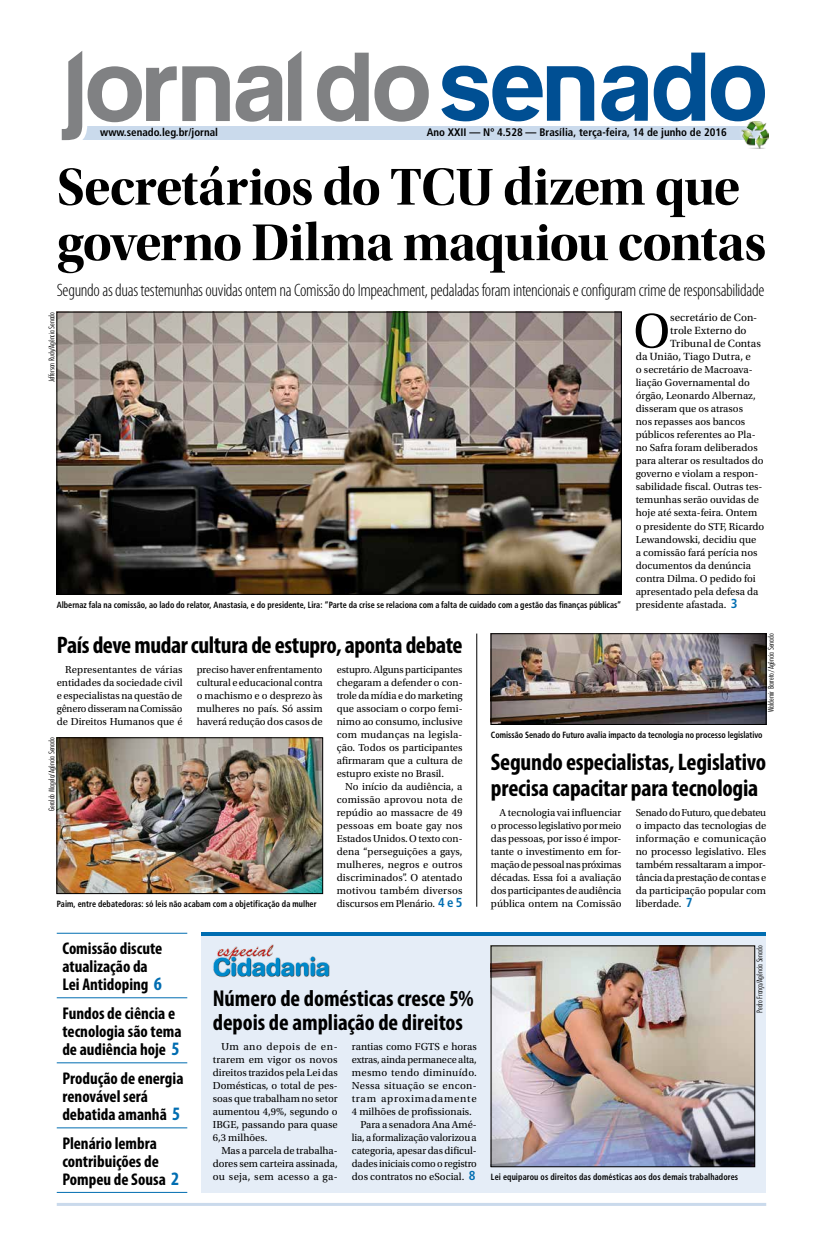
<style>
.page{position:relative;width:823px;height:1248px;background:#fff}
.page>*{position:absolute;margin:0;border:0;box-sizing:border-box;transform-origin:0 0}
.t1{font:54px/55.5px "Utopia Std Bold Disp";letter-spacing:-.015em;color:#000}
.t2{font:50.8px "Utopia Std";color:#000}
.t3{font:700 condensed 24px/26px "Myriad Pro";letter-spacing:-.01em;color:#000}
.t4{font:700 condensed 23px/24px "Myriad Pro";letter-spacing:-.005em;color:#000}
.t5{font:300 condensed 18px "Myriad Pro";letter-spacing:-.02em;color:#000}
.t6{font:700 condensed 17px/18px "Myriad Pro";color:#000}
.t7{font:11px "Utopia Std";letter-spacing:.005em;color:#000}
.t8{font:700 condensed 10.9px "Frutiger";color:#000}
.t9{font:10.6px/13px "Utopia Std";color:#000;text-align:justify}
.t10{font:10.6px "Utopia Std";letter-spacing:.025em;color:#000}
.t11{font:10.6px "Utopia Std";letter-spacing:.06em;color:#000}
.t12{font:700 condensed 9px "Frutiger";letter-spacing:.005em;color:#000;scale:.9 1}
.t13{font:300 condensed 8px "Futura BT";color:#000}
.s1{font-size:11px}
.s2{font-family:"Frutiger";font-weight:700;font-stretch:condensed;font-size:13px;color:#006db1}
.s3{font-size:19px;color:#006db1}
</style>
<div class="page">
<hr style="left:57px;top:1202px;width:708px;height:3px;background:#cadaec">
<div style="left:76px;top:126px;width:685px;height:13px;background:#cadaec"></div>
<div style="left:737px;top:118px;width:32px;height:33px;background:#fff;opacity:.75"></div>
<img style="left:741px;top:121px;width:27px;height:27px">
<svg style="left:317px;top:53px;width:51px;height:69px"></svg>
<svg style="left:374px;top:66px;width:54px;height:56px"></svg>
<svg style="left:288px;top:51px;width:13px;height:70px"></svg>
<svg style="left:653px;top:53px;width:51px;height:68px"></svg>
<svg style="left:710px;top:66px;width:54px;height:55px"></svg>
<svg style="left:441px;top:66px;width:153px;height:55px"></svg>
<svg style="left:601px;top:66px;width:46px;height:55px"></svg>
<svg style="left:61px;top:51px;width:221px;height:90px"></svg>
<img style="left:59px;top:314px;width:560px;height:278px">
<div style="left:57px;top:312px;width:564px;height:282px;border:1px solid #000"></div>
<img style="left:59px;top:739px;width:261px;height:152px">
<div style="left:57px;top:737px;width:265px;height:156px;border:1px solid #000"></div>
<img style="left:492px;top:635px;width:271px;height:87px">
<div style="left:490px;top:633px;width:275px;height:91px;border:1px solid #000"></div>
<div style="left:201px;top:932px;width:564px;height:260px;background:#e5edf7"></div>
<img style="left:213px;top:944px;width:117px;height:34px">
<hr style="left:201px;top:932px;width:564px;height:3px;background:#006db1">
<hr style="left:57px;top:932px;width:130px;height:1px;background:#006db1">
<hr style="left:57px;top:997px;width:130px;height:1px;background:#006db1">
<hr style="left:57px;top:1062px;width:130px;height:1px;background:#006db1">
<hr style="left:57px;top:1127px;width:130px;height:1px;background:#006db1">
<hr style="left:57px;top:1191px;width:130px;height:1px;background:#006db1">
<img style="left:492px;top:947px;width:260px;height:217px">
<hr style="left:476px;top:633px;width:1px;height:273px;background:#000">
<p class="t8" style="left:100px;top:126px;width:119px">www.senado.leg.br/jornal</p>
<p class="t8" style="left:426px;top:126px;width:301px">Ano XXII — Nº 4.528 — Brasília, terça-feira, 14 de junho de 2016</p>
<h1 class="t1" style="left:57px;top:160px;width:710px">Secretários do TCU dizem que governo Dilma maquiou contas</h1>
<h3 class="t5" style="left:57px;top:279px;width:708px">Segundo as duas testemunhas ouvidas ontem na Comissão do Impeachment, pedaladas foram intencionais e configuram crime de responsabilidade</h3>
<p class="t13" style="left:47px;top:382px;width:72px;rotate:-90deg">Jefferson Rudy/Agência Senado</p>
<p class="t12" style="left:57px;top:599px;width:628px">Albernaz fala na comissão, ao lado do relator, Anastasia, e do presidente, Lira: “Parte da crise se relaciona com a falta de cuidado com a gestão das finanças públicas”</p>
<h2 class="t2" style="left:633px;top:303px;width:38px">O</h2>
<p class="t7" style="left:669px;top:312px;width:89px">secretário de Con-</p>
<p class="t7" style="left:669px;top:325px;width:78px">trole Externo do</p>
<p class="t7" style="left:669px;top:338px;width:92px">Tribunal de Contas</p>
<p class="t7" style="left:635px;top:351px;width:117px">da União, Tiago Dutra, e</p>
<p class="t9" style="left:635px;top:363px;width:130px;text-align:left"><span class="s1">o</span> secretário de Macroava&shy;liação Governamental do órgão, Leonardo Albernaz, disseram que os atrasos<br>nos repasses aos bancos públicos referentes ao Pla&shy;no Safra foram deliberados para alterar os resultados do governo e violam a respon&shy;sabilidade fiscal. Outras tes&shy;temunhas serão ouvidas de hoje até sexta-feira. Ontem o presidente do STF, Ricardo<br>Lewandowski, decidiu que a comissão fará perícia nos documentos da denúncia contra Dilma. O pedido foi apresentado pela defesa da presidente afastada. <span class="s2">3</span></p>
<h3 class="t3" style="left:57px;top:631px;width:407px">País deve mudar cultura de estupro, aponta debate</h3>
<p class="t9" style="left:57px;top:662px;width:127px;text-indent:9px">Representantes de várias entidades da sociedade civil e especialistas na questão de gênero disseram na Comissão de Direitos Humanos que é</p>
<p class="t9" style="left:197px;top:662px;width:127px">preciso haver enfrentamento cultural e educacional contra o machismo e o desprezo às mulheres no país. Só assim haverá redução dos casos de</p>
<p class="t9" style="left:336px;top:662px;width:127px">estupro. Alguns participantes chegaram a defender o con&shy;trole da mídia e do marketing que associam o corpo femi&shy;nimo ao consumo, inclusive com mudanças na legisla&shy;ção. Todos os participantes afirmaram que a cultura de estupro existe no Brasil.</p>
<p class="t9" style="left:336px;top:779px;width:127px;text-indent:9px">No início da audiência, a comissão aprovou nota de repúdio ao massacre de 49 pessoas em boate gay nos Estados Unidos. O texto con&shy;dena “perseguições a gays, mulheres, negros e outros discriminados”. O atentado motivou também diversos discursos em Plenário. <span class="s2">4 e 5</span></p>
<p class="t13" style="left:47px;top:810px;width:75px;rotate:-90deg">Geraldo Magela/Agência Senado</p>
<p class="t12" style="left:57px;top:898px;width:290px">Paim, entre debatedoras: só leis não acabam com a objetificação da mulher</p>
<h3 class="t6" style="left:62px;top:938px;width:101px">Comissão discute atualização da<br>Lei Antidoping <span class="s3">6</span></h3>
<h3 class="t6" style="left:62px;top:1003px;width:121px">Fundos de ciência e tecnologia são tema de audiência hoje <span class="s3">5</span></h3>
<h3 class="t6" style="left:62px;top:1068px;width:122px">Produção de energia renovável será debatida amanhã <span class="s3">5</span></h3>
<h3 class="t6" style="left:62px;top:1133px;width:118px">Plenário lembra contribuições de<br>Pompeu de Sousa <span class="s3">2</span></h3>
<h3 class="t4" style="left:213px;top:986px;width:262px">Número de domésticas cresce 5% depois de ampliação de direitos</h3>
<p class="t9" style="left:213px;top:1039px;width:126px;text-indent:9px">Um ano depois de en&shy;trarem em vigor os novos direitos trazidos pela Lei das Domésticas, o total de pes&shy;soas que trabalham no setor aumentou 4,9%, segundo o IBGE, passando para quase 6,3 milhões.</p>
<p class="t9" style="left:213px;top:1143px;width:126px;text-indent:9px">Mas a parcela de trabalha&shy;dores sem carteira assinada, ou seja, sem acesso a ga-</p>
<p class="t9" style="left:351px;top:1039px;width:126px">rantias como FGTS e horas</p>
<p class="t9" style="left:351px;top:1052px;width:126px">extras, ainda permanece alta,</p>
<p class="t10" style="left:351px;top:1066px;width:126px">mesmo tendo diminuído.</p>
<p class="t10" style="left:351px;top:1079px;width:126px">Nessa situação se encon-</p>
<p class="t11" style="left:351px;top:1092px;width:126px">tram aproximadamente</p>
<p class="t9" style="left:351px;top:1104px;width:121px">4 milhões de profissionais.</p>
<p class="t9" style="left:360px;top:1117px;width:118px">Para a senadora Ana Amé-</p>
<p class="t9" style="left:351px;top:1130px;width:126px">lia, a formalização valorizou a</p>
<p class="t9" style="left:351px;top:1143px;width:126px">categoria, apesar das dificul-</p>
<p class="t9" style="left:351px;top:1156px;width:126px">dades iniciais como o registro</p>
<p class="t9" style="left:351px;top:1169px;width:125px">dos contratos no eSocial. <span class="s2">8</span></p>
<p class="t13" style="left:765px;top:712px;width:80px;rotate:-90deg">Waldemir Barreto /Agência Senado</p>
<p class="t12" style="left:490px;top:729px;width:303px">Comissão Senado do Futuro avalia impacto da tecnologia no processo legislativo</p>
<h3 class="t3" style="left:490px;top:748px;width:276px">Segundo especialistas, Legislativo precisa capacitar para tecnologia</h3>
<p class="t9" style="left:490px;top:805px;width:132px;text-indent:9px">A tecnologia vai influenciar o processo legislativo por meio das pessoas, por isso é impor&shy;tante o investimento em for&shy;mação de pessoal nas próximas décadas. Essa foi a avaliação dos participantes de audiência pública ontem na Comissão</p>
<p class="t9" style="left:635px;top:805px;width:132px">Senado do Futuro, que debateu o impacto das tecnologias de informação e comunicação no processo legislativo. Eles também ressaltaram a impor&shy;tância da prestação de contas e da participação popular com liberdade. <span class="s2">7</span></p>
<p class="t13" style="left:754px;top:1012px;width:68px;rotate:-90deg">Pedro França/Agência Senado</p>
<p class="t12" style="left:490px;top:1171px;width:276px">Lei equiparou os direitos das domésticas aos dos demais trabalhadores</p>
</div>
